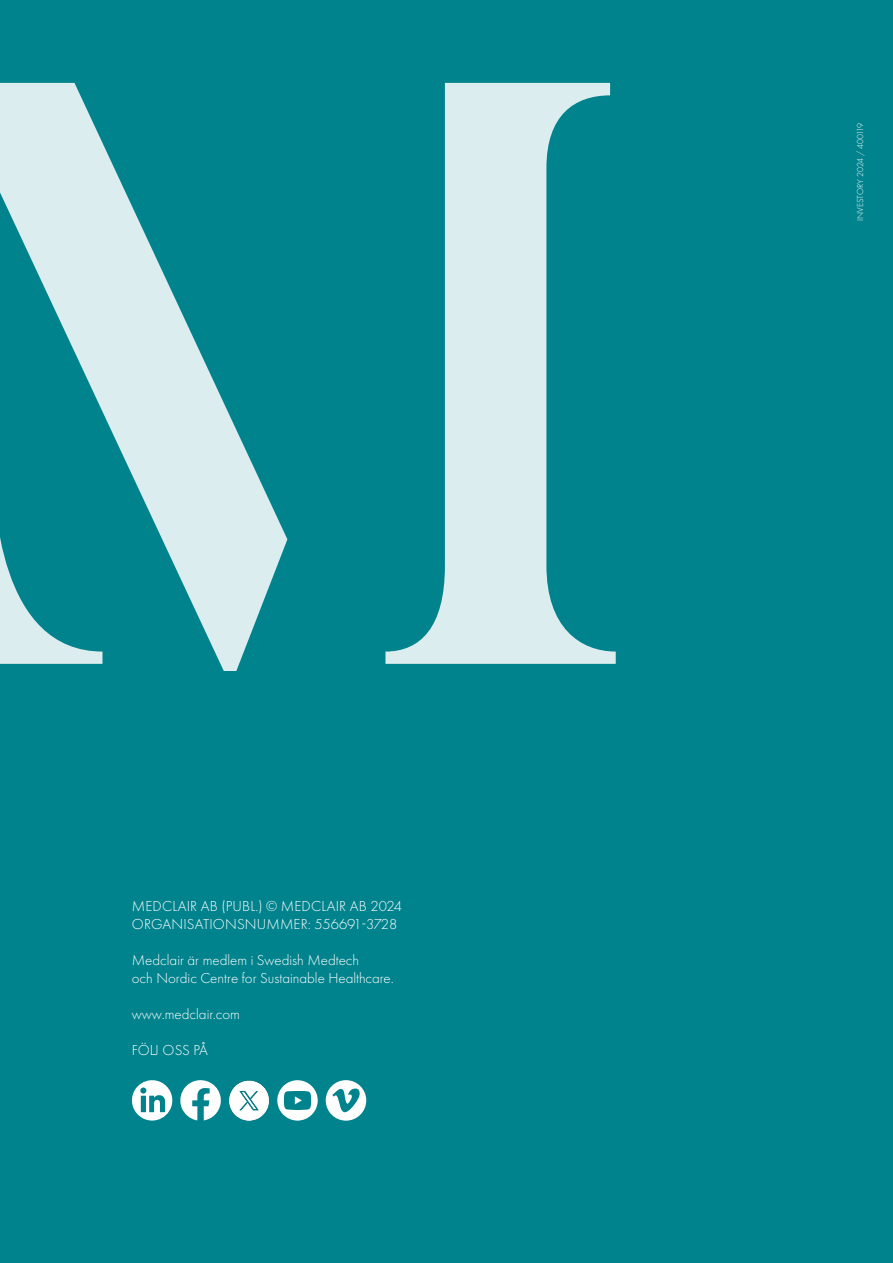
<style>
.page{position:relative;width:893px;height:1263px;background:#00838d}
.page>*{position:absolute;margin:0;border:0;box-sizing:border-box;transform-origin:0 0}
.t1{font:500 825px "Butler Stencil";color:#fff}
.t2{font:300 15px/18px "Futura PT";color:#fff}
.t3{font:300 9px "Futura PT";letter-spacing:-.01em;color:#fff}
</style>
<div class="page">
<svg style="left:132px;top:1080px;width:40px;height:40px"></svg>
<svg style="left:180px;top:1080px;width:41px;height:40px"></svg>
<img style="left:229px;top:1080px;width:40px;height:41px">
<svg style="left:277px;top:1080px;width:41px;height:40px"></svg>
<div style="left:326px;top:1080px;width:40px;height:41px;background:#fff;border-radius:50%"></div>
<svg style="left:332px;top:1088px;width:28px;height:24px"></svg>
<h1 class="t1" style="left:-151px;top:-147px;width:784px">M</h1>
<p class="t2" style="left:132px;top:897px;width:272px">MEDCLAIR AB (PUBL.) © MEDCLAIR AB 2024<br>ORGANISATIONSNUMMER: 556691-3728</p>
<p class="t2" style="left:132px;top:951px;width:264px">Medclair är medlem i Swedish Medtech<br>och Nordic Centre for Sustainable Healthcare.</p>
<p class="t2" style="left:132px;top:1005px;width:110px">www.medclair.com</p>
<p class="t2" style="left:132px;top:1041px;width:77px">FÖLJ OSS PÅ</p>
<p class="t3" style="left:855px;top:221px;width:99px;rotate:-90deg">INVESTORY 2024 / 400119</p>
</div>
